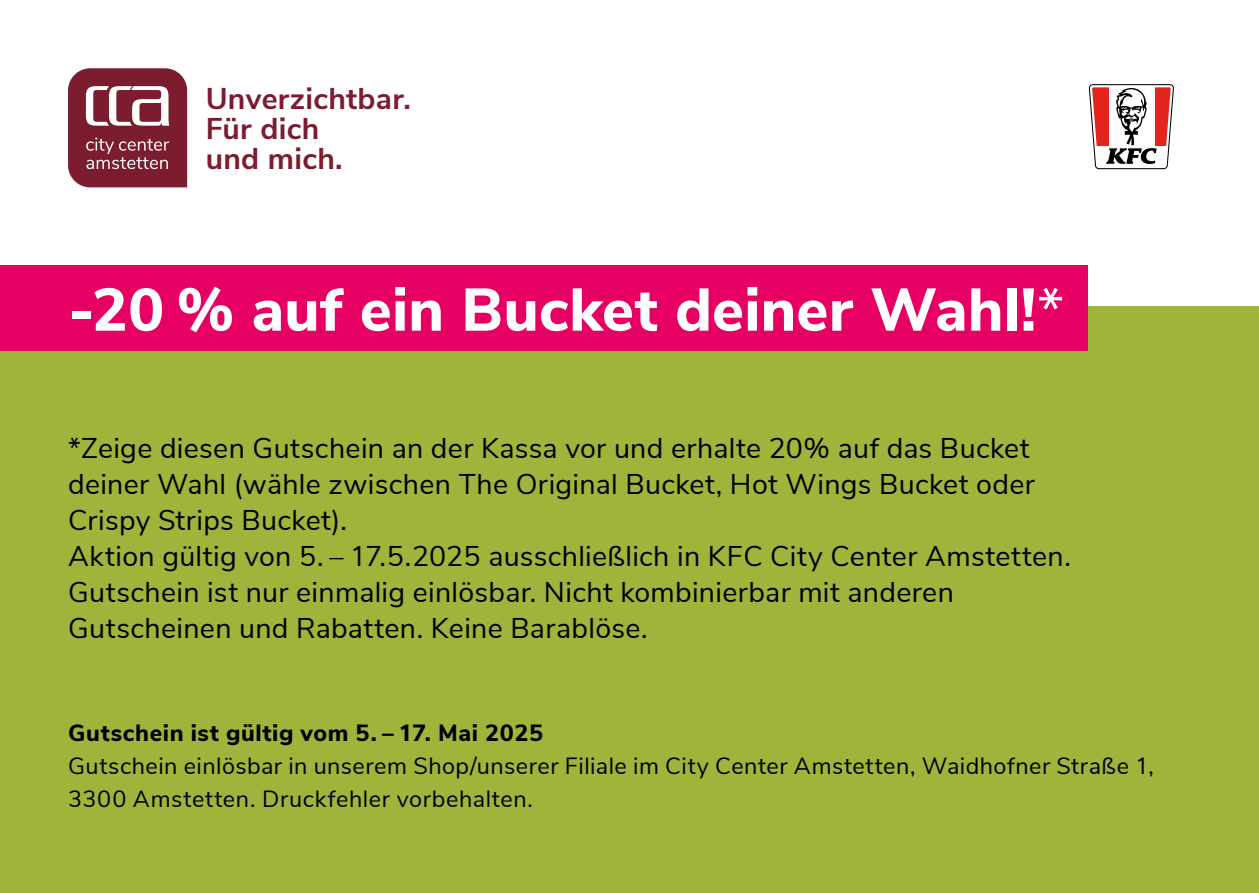
<style>
.page{position:relative;width:1259px;height:893px;background:#fff}
.page>*{position:absolute;margin:0;border:0;box-sizing:border-box;transform-origin:0 0}
.Aktionstext{font:800 60px "Nunito Sans";letter-spacing:.005em;color:#fff}
.t1{font:700 30px/30px "Nunito Sans";letter-spacing:.01em;color:#7b1c2f}
.Fließtext{font:28.5px/36px "Nunito Sans";letter-spacing:.01em;color:#000}
.t2{font:23.4px/33px "Nunito Sans";letter-spacing:.02em;color:#000}
.t3{font:800 23.4px "Nunito Sans";letter-spacing:.03em;color:#000}
.s1{font-weight:400}
</style>
<div class="page">
<div style="left:0;top:306px;width:1259px;height:587px;background:#a1b33a"></div>
<div style="left:0;top:266px;width:1087px;height:85px;background:#e60064"></div>
<svg style="left:68px;top:68px;width:119px;height:119px;background:#914151"></svg>
<svg style="left:1088px;top:84px;width:86px;height:85px"></svg>
<p class="t1" style="left:206px;top:82px;width:207px">Unverzichtbar.<br>Für dich<br>und mich.</p>
<p class="Aktionstext" style="left:68px;top:266px;width:997px">-20 % auf ein Bucket deiner Wahl!<span class="s1">*</span></p>
<p class="Fließtext" style="left:68px;top:429px;width:1004px">*Zeige diesen Gutschein an der Kassa vor und erhalte 20% auf das Bucket deiner Wahl (wähle zwischen The Original Bucket, Hot Wings Bucket oder Crispy Strips Bucket).<br>Aktion gültig von 5. – 17.5.2025 ausschließlich in KFC City Center Amstetten.<br>Gutschein ist nur einmalig einlösbar. Nicht kombinierbar mit anderen Gutscheinen und Rabatten. Keine Barablöse.</p>
<p class="t3" style="left:68px;top:716px;width:477px">Gutschein ist gültig vom 5. – 17. Mai 2025</p>
<p class="t2" style="left:68px;top:748px;width:1087px">Gutschein einlösbar in unserem Shop/unserer Filiale im City Center Amstetten, Waidhofner Straße 1,<br>3300 Amstetten. Druckfehler vorbehalten.</p>
</div>
